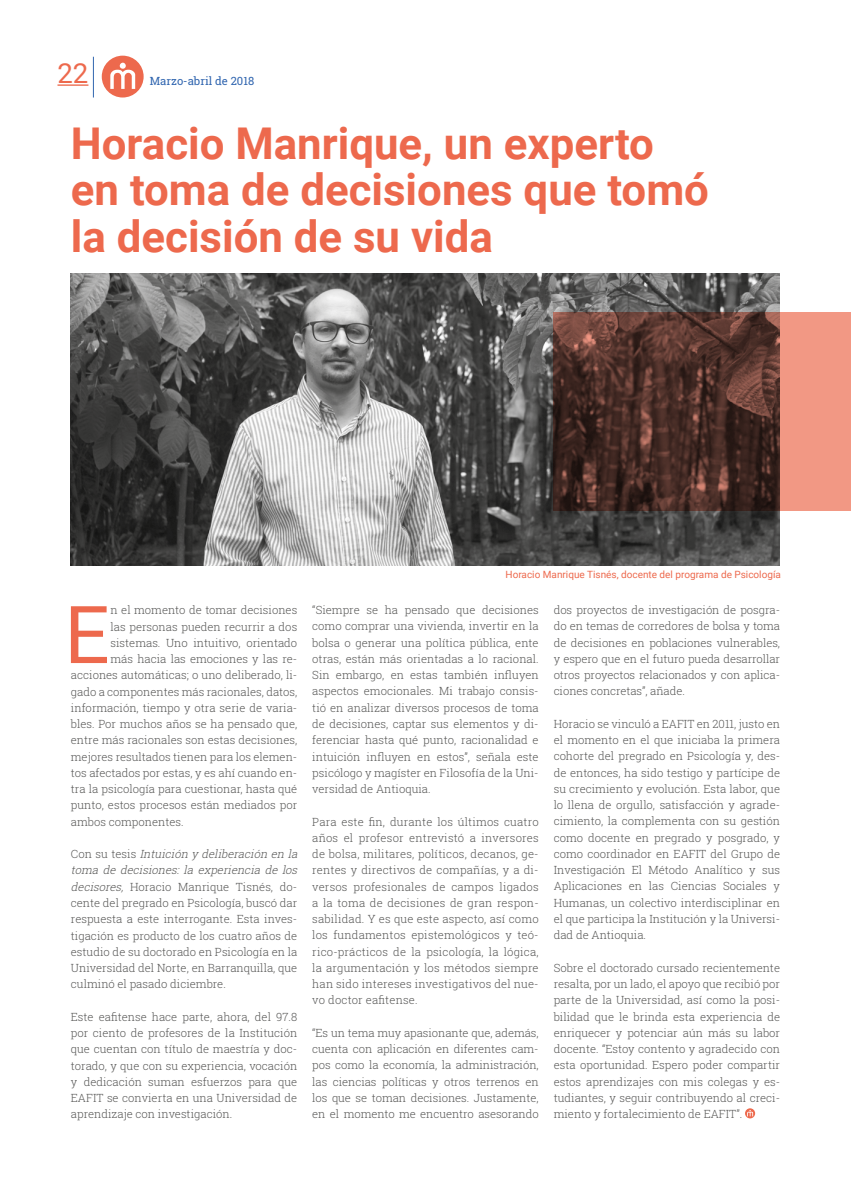
<style>
.page{position:relative;width:851px;height:1188px;background:#fff}
.page>*{position:absolute;margin:0;border:0;box-sizing:border-box;transform-origin:0 0}
.t1{font:79.88px "Roboto";color:#ed694d}
.t2{font:700 43.75px/46.2px "Roboto";color:#ed694d}
.t3{font:27.5px "Roboto";color:#ed694d}
.t4{font:300 11.25px/16.2px "Roboto Slab";color:#575756;text-align:justify}
.t5{font:11.25px "Roboto Slab";color:#3065af}
.t6{font:10px "Roboto";color:#ed694d}
.s1{font-style:italic}
</style>
<div class="page">
<div style="left:102px;top:56px;width:42px;height:41px;background:#ed694d;border-radius:50%"></div>
<svg style="left:110px;top:63px;width:25px;height:26px"></svg>
<hr style="left:93px;top:57px;width:1px;height:40px;background:#3065af">
<hr style="left:57px;top:84px;width:31px;height:2px;background:#ed694d">
<svg style="left:745px;top:1107px;width:10px;height:10px"></svg>
<svg style="left:747px;top:1109px;width:6px;height:6px"></svg>
<img style="left:71px;top:273px;width:708px;height:292px">
<svg style="left:553px;top:312px;width:297px;height:199px"></svg>
<h3 class="t3" style="left:57px;top:54px;width:32px">22</h3>
<p class="t5" style="left:150px;top:74px;width:106px">Marzo-abril de 2018</p>
<h2 class="t2" style="left:71px;top:119px;width:639px">Horacio Manrique, un experto en toma de decisiones que tomó la decisión de su vida</h2>
<h1 class="t1" style="left:64px;top:578px;width:47px">E</h1>
<p class="t4" style="left:110px;top:601px;width:188px">n el momento de tomar decisiones</p>
<p class="t4" style="left:110px;top:618px;width:188px">las personas pueden recurrir a dos</p>
<p class="t4" style="left:110px;top:634px;width:188px">sistemas. Uno intuitivo, orientado</p>
<p class="t4" style="left:110px;top:650px;width:188px">más hacia las emociones y las re-</p>
<p class="t4" style="left:71px;top:666px;width:228px">acciones automáticas; o uno deliberado, li-</p>
<p class="t4" style="left:71px;top:682px;width:228px">gado a componentes más racionales, datos,</p>
<p class="t4" style="left:71px;top:699px;width:228px">información, tiempo y otra serie de varia-</p>
<p class="t4" style="left:71px;top:715px;width:228px">bles. Por muchos años se ha pensado que,</p>
<p class="t4" style="left:71px;top:731px;width:228px">entre más racionales son estas decisiones,</p>
<p class="t4" style="left:71px;top:747px;width:228px">mejores resultados tienen para los elemen-</p>
<p class="t4" style="left:71px;top:764px;width:228px">tos afectados por estas, y es ahí cuando en-</p>
<p class="t4" style="left:71px;top:780px;width:228px">tra la psicología para cuestionar, hasta qué</p>
<p class="t4" style="left:71px;top:796px;width:228px">punto, estos procesos están mediados por</p>
<p class="t4" style="left:71px;top:812px;width:114px">ambos componentes.</p>
<p class="t4" style="left:71px;top:845px;width:231px;text-align:left">C o n s u t e s i s <span class="s1">Intuición y deliberación en la toma de decisiones: la experiencia de los decisores,</span> Horacio Manrique Tisnés, do&shy;cente del pregrado en Psicología, buscó dar respuesta a este interrogante. Esta inves&shy;tigación es producto de los cuatro años de estudio de su doctorado en Psicología en la Universidad del Norte, en Barranquilla, que culminó el pasado diciembre.</p>
<p class="t4" style="left:71px;top:1007px;width:228px">Este eafitense hace parte, ahora, del 97.8 por ciento de profesores de la Institución que cuentan con título de maestría y doc&shy;torado, y que con su experiencia, vocación y dedicación suman esfuerzos para que EAFIT se convierta en una Universidad de aprendizaje con investigación.</p>
<p class="t6" style="left:505px;top:567px;width:277px">Horacio Manrique Tisnés, docente del programa de Psicología</p>
<p class="t4" style="left:312px;top:601px;width:228px">“Siempre se ha pensado que decisiones como comprar una vivienda, invertir en la bolsa o generar una política pública, ente otras, están más orientadas a lo racional.<br>Sin embargo, en estas también influyen aspectos emocionales. Mi trabajo consis&shy;tió en analizar diversos procesos de toma de decisiones, captar sus elementos y di&shy;ferenciar hasta qué punto, racionalidad e intuición influyen en estos”, señala este psicólogo y magíster en Filosofía de la Uni&shy;versidad de Antioquia.</p>
<p class="t4" style="left:312px;top:812px;width:228px">Para este fin, durante los últimos cuatro años el profesor entrevistó a inversores de bolsa, militares, políticos, decanos, ge&shy;rentes y directivos de compañías, y a di&shy;versos profesionales de campos ligados a la toma de decisiones de gran respon&shy;sabilidad. Y es que este aspecto, así como los fundamentos epistemológicos y teó&shy;rico-prácticos de la psicología, la lógica, la argumentación y los métodos siempre han sido intereses investigativos del nue&shy;vo doctor eafitense.</p>
<p class="t4" style="left:312px;top:1024px;width:228px">“Es un tema muy apasionante que, además, cuenta con aplicación en diferentes cam&shy;pos como la economía, la administración, las ciencias políticas y otros terrenos en los que se toman decisiones. Justamente, en el momento me encuentro asesorando</p>
<p class="t4" style="left:553px;top:601px;width:228px">dos proyectos de investigación de posgra&shy;do en temas de corredores de bolsa y toma de decisiones en poblaciones vulnerables, y espero que en el futuro pueda desarrollar otros proyectos relacionados y con aplica&shy;ciones concretas”, añade.</p>
<p class="t4" style="left:553px;top:715px;width:228px">Horacio se vinculó a EAFIT en 2011, justo en el momento en el que iniciaba la primera cohorte del pregrado en Psicología y, des&shy;de entonces, ha sido testigo y partícipe de su crecimiento y evolución. Esta labor, que lo llena de orgullo, satisfacción y agrade&shy;cimiento, la complementa con su gestión como docente en pregrado y posgrado, y como coordinador en EAFIT del Grupo de Investigación El Método Analítico y sus Aplicaciones en las Ciencias Sociales y Humanas, un colectivo interdisciplinar en el que participa la Institución y la Universi&shy;dad de Antioquia.</p>
<p class="t4" style="left:553px;top:958px;width:228px">Sobre el doctorado cursado recientemente resalta, por un lado, el apoyo que recibió por parte de la Universidad, así como la posi&shy;bilidad que le brinda esta experiencia de enriquecer y potenciar aún más su labor docente. “Estoy contento y agradecido con esta oportunidad. Espero poder compartir estos aprendizajes con mis colegas y es&shy;tudiantes, y seguir contribuyendo al creci&shy;miento y fortalecimiento de EAFIT”.</p>
</div>
